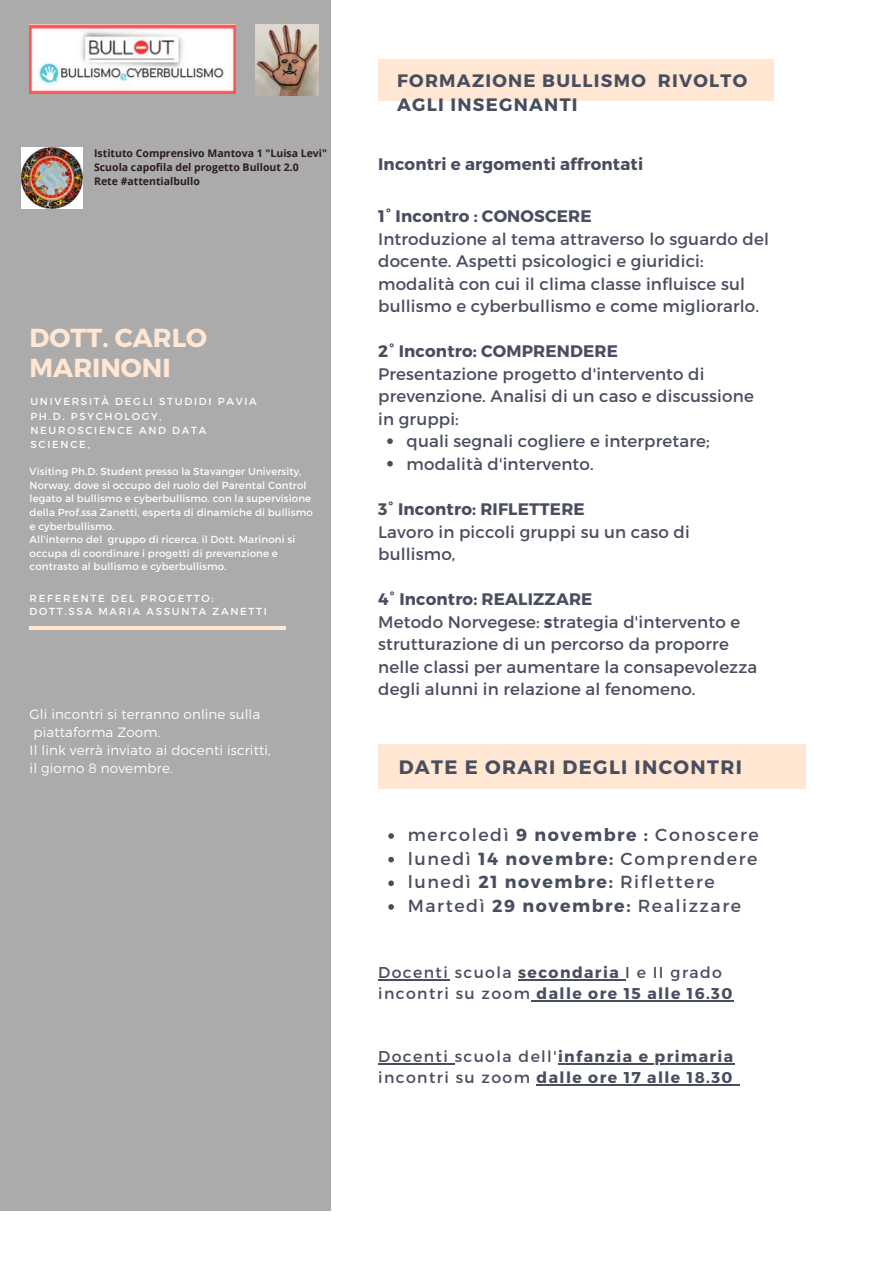
<style>
.page{position:relative;width:894px;height:1264px;background:#fff}
.page>*{position:absolute;margin:0;border:0;box-sizing:border-box;transform-origin:0 0}
.t1{font:700 26.1px/30.5px "Montserrat";color:#ffe7d4}
.t2{font:700 19.35px "Montserrat";letter-spacing:.07em;color:#494e5f}
.t3{font:700 18px/24.3px "Montserrat";letter-spacing:.07em;color:#494e5f}
.t4{font:17.4px/23.7px "Montserrat";letter-spacing:.09em;color:#494e5f}
.t5{font:16.65px/22.5px "Montserrat";letter-spacing:.01em;color:#494e5f}
.t6{font:700 16.65px "Montserrat";letter-spacing:.01em;color:#494e5f}
.t7{font:700 15.6px/21px "Montserrat";letter-spacing:.09em;color:#494e5f}
.t8{font:15.6px/21px "Montserrat";letter-spacing:.09em;color:#494e5f}
.t9{font:300 13.5px/18px "Montserrat";letter-spacing:.01em;color:#fefefa}
.t10{font:700 10.5px/14px "Open Sans";color:#2a1d1a}
.t11{font:10.2px/13.6px "Montserrat";letter-spacing:.01em;color:#fefefa}
.t12{font:10.2px/14.2px "Montserrat";letter-spacing:.17em;color:#fefefa}
.s1{font-weight:700}
.s2{font-weight:400}
</style>
<div class="page">
<div style="left:0;top:0;width:331px;height:1211px;background:#ababab"></div>
<div style="left:378px;top:59px;width:395px;height:42px;background:#ffe7d4"></div>
<svg style="left:387px;top:438px;width:6px;height:6px"></svg>
<svg style="left:387px;top:461px;width:6px;height:5px"></svg>
<hr style="left:30px;top:626px;width:256px;height:3px;background:#ffe7d4">
<div style="left:378px;top:744px;width:427px;height:44px;background:#ffe7d4"></div>
<hr style="left:378px;top:979px;width:71px;height:1px;background:#494e5f">
<hr style="left:518px;top:979px;width:107px;height:1px;background:#494e5f">
<hr style="left:531px;top:1000px;width:202px;height:1px;background:#494e5f">
<hr style="left:378px;top:1063px;width:76px;height:1px;background:#494e5f">
<hr style="left:558px;top:1063px;width:176px;height:1px;background:#494e5f">
<hr style="left:536px;top:1084px;width:197px;height:1px;background:#494e5f">
<img style="left:30px;top:24px;width:206px;height:69px">
<img style="left:255px;top:24px;width:63px;height:71px">
<img style="left:22px;top:148px;width:60px;height:61px">
<svg style="left:388px;top:833px;width:6px;height:5px"></svg>
<svg style="left:388px;top:856px;width:6px;height:6px"></svg>
<svg style="left:388px;top:880px;width:6px;height:6px"></svg>
<svg style="left:388px;top:904px;width:6px;height:5px"></svg>
<p class="t10" style="left:94px;top:146px;width:234px">Istituto Comprensivo Mantova 1 "Luisa Levi"<br>Scuola capofila del progetto Bullout 2.0<br>Rete #attentialbullo</p>
<h1 class="t1" style="left:30px;top:321px;width:179px">DOTT. CARLO<br>MARINONI</h1>
<p class="t12" style="left:30px;top:394px;width:228px">UNIVERSITÀ DEGLI STUDIDI PAVIA<br>PH.D. PSYCHOLOGY,<br>NEUROSCIENCE AND DATA<br>SCIENCE,</p>
<p class="t11" style="left:30px;top:464px;width:285px">Visiting Ph.D. Student presso la Stavanger University, Norway, dove si occupo del ruolo del Parental Control legato al bullismo e cyberbullismo. con la supervisione della Prof.ssa Zanetti, esperta di dinamiche di bullismo e cyberbullismo.<br>All'interno del gruppo di ricerca, il Dott. Marinoni si occupa di coordinare i progetti di prevenzione e contrasto al bullismo e cyberbullismo.</p>
<p class="t12" style="left:30px;top:591px;width:239px;line-height:13.5px">REFERENTE DEL PROGETTO:<br>DOTT.SSA MARIA ASSUNTA ZANETTI</p>
<p class="t9" style="left:30px;top:704px;width:243px">Gli incontri si terranno online sulla piattaforma Zoom.<br>Il link verrà inviato ai docenti iscritti, il giorno 8 novembre.</p>
<p class="t3" style="left:397px;top:68px;width:351px">FORMAZIONE BULLISMO RIVOLTO<br>AGLI INSEGNANTI</p>
<p class="t6" style="left:378px;top:153px;width:266px">Incontri e argomenti affrontati</p>
<p class="t6" style="left:378px;top:205px;width:215px">1° Incontro : CONOSCERE</p>
<p class="t5" style="left:378px;top:226px;width:392px">Introduzione al tema attraverso lo sguardo del docente. Aspetti psicologici e giuridici: modalità con cui il clima classe influisce sul bullismo e cyberbullismo e come migliorarlo.</p>
<p class="t6" style="left:378px;top:340px;width:241px">2° Incontro: COMPRENDERE</p>
<p class="t5" style="left:378px;top:362px;width:377px">Presentazione progetto d'intervento di prevenzione. Analisi di un caso e discussione in gruppi:</p>
<p class="t5" style="left:406px;top:429px;width:304px">quali segnali cogliere e interpretare; modalità d'intervento.</p>
<p class="t6" style="left:378px;top:498px;width:208px">3° Incontro: RIFLETTERE</p>
<p class="t5" style="left:378px;top:519px;width:313px">Lavoro in piccoli gruppi su un caso di bullismo,</p>
<p class="t5" style="left:378px;top:587px;width:380px"><span class="s1">4° Incontro: REALIZZARE<br></span>Metodo Norvegese: <span class="s1">s</span>trategia d'intervento e strutturazione di un percorso da proporre nelle classi per aumentare la consapevolezza degli alunni in relazione al fenomeno.</p>
<p class="t2" style="left:398px;top:754px;width:345px">DATE E ORARI DEGLI INCONTRI</p>
<p class="t4" style="left:408px;top:822px;width:352px">mercoledì <span class="s1">9 novembre :</span> Conoscere lunedì <span class="s1">14 novembre:</span> Comprendere lunedì <span class="s1">21 novembre:</span> Riflettere<br>Martedì <span class="s1">29 novembre:</span> Realizzare</p>
<p class="t8" style="left:378px;top:961px;width:355px">Docenti scuola <span class="s1">secondaria</span> I e II grado incontri su zoom <span class="s1">dalle ore 15 alle 16.30</span></p>
<p class="t7" style="left:378px;top:1045px;width:356px"><span class="s2">Docenti scuola dell'</span>infanzia e primaria <span class="s2">incontri su zoom</span> dalle ore 17 alle 18.30</p>
</div>
